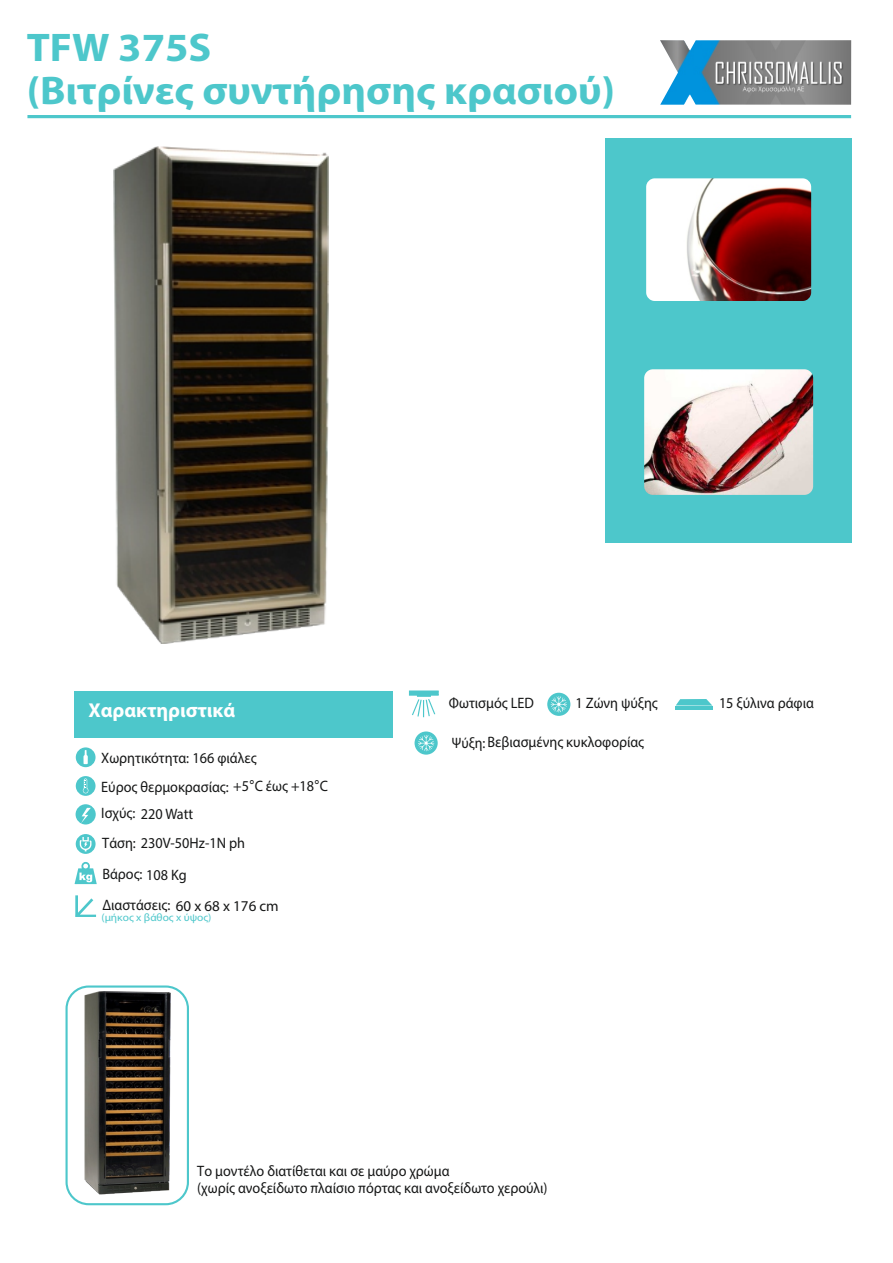
<style>
.page{position:relative;width:893px;height:1263px;background:#fff}
.page>*{position:absolute;margin:0;border:0;box-sizing:border-box;transform-origin:0 0}
.t1{font:700 40.05px/43.2px "Myriad Pro";color:#4dc7cb;scale:1.05 1}
.t2{font:700 20.1px "Myriad Pro";color:#fff}
.t3{font:15.15px/17px "Myriad Pro";color:#151616;scale:.94 1}
.t4{font:15.15px "Myriad Pro";color:#151616;scale:.92 1}
.t5{font:10.8px "Myriad Pro";color:#4dc7cb;scale:1.06 1}
.s1{font-family:"Arial"}
.s2{font-size:15px}
</style>
<div class="page">
<hr style="left:27px;top:115px;width:824px;height:3px;background:#4dc7cb">
<div style="left:74px;top:691px;width:319px;height:47px;background:#4dc7cb"></div>
<img style="left:660px;top:40px;width:191px;height:65px">
<svg style="left:409px;top:690px;width:30px;height:27px"></svg>
<div style="left:547px;top:693px;width:23px;height:23px;background:#4dc7cb;border-radius:50%"></div>
<svg style="left:551px;top:696px;width:16px;height:16px"></svg>
<svg style="left:676px;top:699px;width:36px;height:7px"></svg>
<hr style="left:675px;top:706px;width:38px;height:4px;background:#4dc7cb">
<svg style="left:415px;top:731px;width:23px;height:24px"></svg>
<svg style="left:418px;top:735px;width:16px;height:16px"></svg>
<img style="left:114px;top:147px;width:214px;height:497px">
<img style="left:84px;top:992px;width:86px;height:203px">
<div style="left:66px;top:985px;width:123px;height:220px;border:2px solid #4dc7cb;border-radius:22px"></div>
<svg style="left:75px;top:862px;width:22px;height:22px"></svg>
<div style="left:76px;top:804px;width:20px;height:20px;background:#4dc7cb;border-radius:50%"></div>
<svg style="left:81px;top:808px;width:10px;height:15px"></svg>
<svg style="left:76px;top:834px;width:20px;height:20px"></svg>
<svg style="left:80px;top:837px;width:11px;height:14px"></svg>
<svg style="left:75px;top:895px;width:21px;height:22px"></svg>
<div style="left:76px;top:776px;width:20px;height:20px;background:#4dc7cb;border-radius:50%"></div>
<svg style="left:83px;top:778px;width:5px;height:15px"></svg>
<div style="left:76px;top:747px;width:20px;height:20px;background:#4dc7cb;border-radius:50%"></div>
<svg style="left:83px;top:750px;width:5px;height:14px"></svg>
<div style="left:605px;top:138px;width:247px;height:405px;background:#4dc7cb"></div>
<img style="left:645px;top:177px;width:168px;height:126px;border-radius:10px">
<div style="left:643px;top:175px;width:171px;height:129px;border:3px solid #4dc7cb;border-radius:10px"></div>
<img style="left:643px;top:368px;width:172px;height:128px;border-radius:10px">
<div style="left:641px;top:366px;width:175px;height:132px;border:3px solid #4dc7cb;border-radius:10px"></div>
<h1 class="t1" style="left:27px;top:29px;width:562px">TFW 375S<br>(Βιτρίνες συντήρησης κρασιού)</h1>
<h2 class="t2" style="left:89px;top:701px;width:148px">Χαρακτηριστικά</h2>
<p class="t3" style="left:449px;top:696px;width:92px">Φωτισμός LED</p>
<p class="t3" style="left:575px;top:696px;width:89px">1 Ζώνη ψύξης</p>
<p class="t3" style="left:719px;top:696px;width:102px">15 ξύλινα ράφια</p>
<p class="t4" style="left:452px;top:736px;width:210px">Ψύξη: Βεβιασμένης κυκλοφορίας</p>
<p class="t3" style="left:101px;top:750px;width:167px">Χωρητικότητα: 166 φιάλες</p>
<p class="t3" style="left:101px;top:779px;width:243px">Εύρος θερμοκρασίας: +5<span class="s1">°</span>C έως +18<span class="s1">°</span>C</p>
<p class="t3" style="left:101px;top:800px;width:154px;line-height:29.2px">Ισχύς: 220 Watt<br>Τάση: 230V-50Hz-1N ph</p>
<p class="t3" style="left:102px;top:867px;width:91px">Βάρος: 108 Kg</p>
<p class="t3" style="left:102px;top:898px;width:189px">Διαστάσεις: <span class="s2">60 x 68 x 176 cm</span></p>
<p class="t5" style="left:101px;top:913px;width:105px">(μήκος x βάθος x ύψος)</p>
<p class="t3" style="left:197px;top:1164px;width:374px">Το μοντέλο διατίθεται και σε μαύρο χρώμα<br>(χωρίς ανοξείδωτο πλαίσιο πόρτας και ανοξείδωτο χερούλι)</p>
</div>
